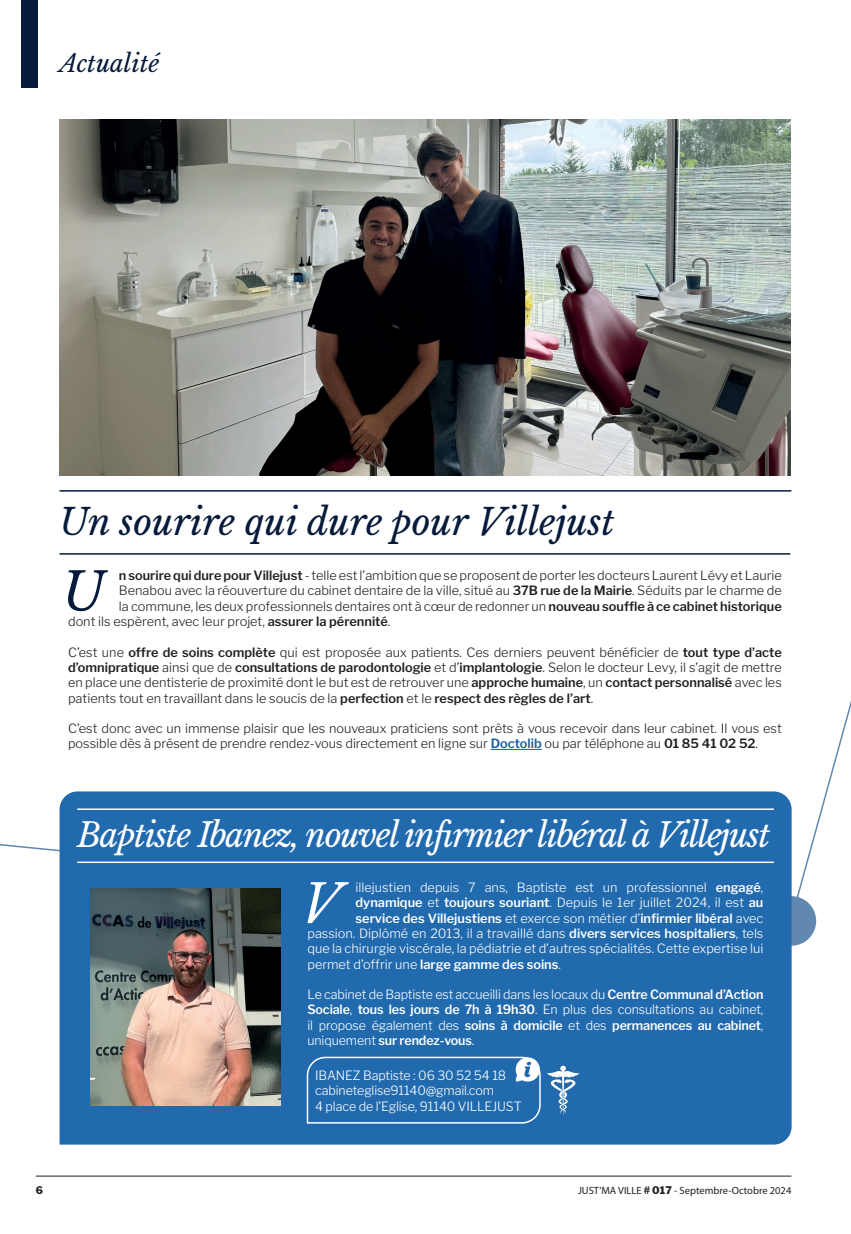
<style>
.page{position:relative;width:851px;height:1234px;background:#fff}
.page>*{position:absolute;margin:0;border:0;box-sizing:border-box;transform-origin:0 0}
.t1{font:italic 52.5px "Libre Baskerville";color:#061b3b}
.t2{font:italic 52.5px "Libre Baskerville";color:#fff}
.t3{font:italic 36px "Libre Baskerville";color:#061b3b}
.t4{font:italic 33px "Libre Baskerville";letter-spacing:-.04em;color:#fff}
.t5{font:italic 24px "Libre Baskerville";color:#061b3b}
.t6{font:300 12.75px/15.3px "Libre Franklin";color:#231f20;text-align:justify}
.t7{font:300 12.75px/15.3px "Libre Franklin";color:#fff;text-align:justify}
.t8{font:600 12.75px "Libre Franklin";color:#fff}
.t9{font:10.5px "Myriad Pro";color:#231f20}
.t10{font:800 10.5px "Libre Franklin";color:#231f20}
.s1{font-weight:600}
.s2{font-weight:600;color:#175d9e}
.s3{font-weight:300}
.s4{font-family:"Libre Franklin";font-weight:800}
</style>
<div class="page">
<div style="left:766px;top:896px;width:50px;height:49px;background:#6088b0;border-radius:50%"></div>
<svg style="left:790px;top:490px;width:60px;height:431px"></svg>
<div style="left:21px;top:0;width:17px;height:88px;background:#061b3b"></div>
<hr style="left:36px;top:1175px;width:755px;height:1px;background:#231f20">
<hr style="left:490px;top:749px;width:51px;height:1px;background:#175d9e">
<hr style="left:60px;top:490px;width:731px;height:1px;background:#061b3b">
<hr style="left:60px;top:553px;width:730px;height:1px;background:#061b3b">
<img style="left:60px;top:119px;width:730px;height:356px">
<div style="left:60px;top:791px;width:731px;height:353px;background:#216aae"></div>
<hr style="left:77px;top:808px;width:696px;height:1px;background:#fff">
<hr style="left:77px;top:861px;width:696px;height:1px;background:#fff">
<svg style="left:306px;top:1055px;width:273px;height:69px;background:#3476b4"></svg>
<img style="left:91px;top:888px;width:189px;height:217px">
<h3 class="t5" style="left:60px;top:49px;width:101px">Actualité</h3>
<h2 class="t3" style="left:60px;top:500px;width:556px">Un sourire qui dure pour Villejust</h2>
<h1 class="t1" style="left:62px;top:559px;width:44px">U</h1>
<p class="t6" style="left:119px;top:567px;width:664px"><span class="s1">n sourire qui dure pour Villejust</span> - telle est l’ambition que se proposent de porter les docteurs Laurent Lévy et Laurie</p>
<p class="t6" style="left:119px;top:583px;width:664px">Benabou avec la réouverture du cabinet dentaire de la ville, situé au <span class="s1">37B rue de la Mairie</span>. Séduits par le charme de</p>
<p class="t6" style="left:119px;top:598px;width:664px">la commune, les deux professionnels dentaires ont à cœur de redonner un <span class="s1">nouveau souffle à ce cabinet historique</span></p>
<p class="t6" style="left:68px;top:613px;width:324px">dont ils espèrent, avec leur projet, <span class="s1">assurer la pérennité</span>.</p>
<p class="t6" style="left:68px;top:644px;width:715px">C’est une <span class="s1">offre de soins complète</span> qui est proposée aux patients. Ces derniers peuvent bénéficier de <span class="s1">tout type d’acte d’omnipratique</span> ainsi que de <span class="s1">consultations de parodontologie</span> et d’<span class="s1">implantologie</span>. Selon le docteur Levy, il s’agit de mettre en place une dentisterie de proximité dont le but est de retrouver une <span class="s1">approche humaine</span>, un <span class="s1">contact personnalisé</span> avec les patients tout en travaillant dans le soucis de la <span class="s1">perfection</span> et le <span class="s1">respect des règles de l’art</span>.</p>
<p class="t6" style="left:68px;top:720px;width:715px">C’est donc avec un immense plaisir que les nouveaux praticiens sont prêts à vous recevoir dans leur cabinet. Il vous est possible dès à présent de prendre rendez-vous directement en ligne sur <span class="s2">Doctolib</span> ou par téléphone au <span class="s1">01 85 41 02 52</span>.</p>
<h3 class="t4" style="left:77px;top:814px;width:694px">Baptiste Ibanez, nouvel infirmier libéral à Villejust</h3>
<h1 class="t2" style="left:301px;top:871px;width:41px">V</h1>
<p class="t7" style="left:355px;top:879px;width:409px">illejustien depuis 7 ans, Baptiste est un professionnel <span class="s1">engagé</span>,</p>
<p class="t7" style="left:355px;top:894px;width:409px"><span class="s1">dynamique</span> et <span class="s1">toujours souriant</span>. Depuis le 1er juillet 2024, il est <span class="s1">au</span></p>
<p class="t8" style="left:355px;top:910px;width:409px">service des Villejustiens <span class="s3">et exerce son métier d’</span>infirmier libéral <span class="s3">avec</span></p>
<p class="t7" style="left:307px;top:925px;width:457px">passion. Diplômé en 2013, il a travaillé dans <span class="s1">divers services hospitaliers</span>, tels</p>
<p class="t7" style="left:307px;top:940px;width:457px">que la chirurgie viscérale, la pédiatrie et d’autres spécialités. Cette expertise lui</p>
<p class="t7" style="left:307px;top:956px;width:255px">permet d’offrir une <span class="s1">large gamme des soins</span>.</p>
<p class="t7" style="left:307px;top:986px;width:457px">Le cabinet de Baptiste est accueilli dans les locaux du <span class="s1">Centre Communal d’Action Sociale</span>, <span class="s1">tous les jours de 7h à 19h30</span>. En plus des consultations au cabinet, il propose également des <span class="s1">soins à domicile</span> et des <span class="s1">permanences au cabinet</span>, uniquement <span class="s1">sur rendez-vous</span>.</p>
<p class="t7" style="left:315px;top:1067px;width:208px;text-align:left">IBANEZ Baptiste : 06 30 52 54 18 cabineteglise91140@gmail.com<br>4 place de l’Eglise, 91140 VILLEJUST</p>
<p class="t10" style="left:36px;top:1183px;width:9px">6</p>
<p class="t9" style="left:578px;top:1183px;width:215px">JUST’MA VILLE <span class="s4"># 017</span> - Septembre-Octobre 2024</p>
</div>
